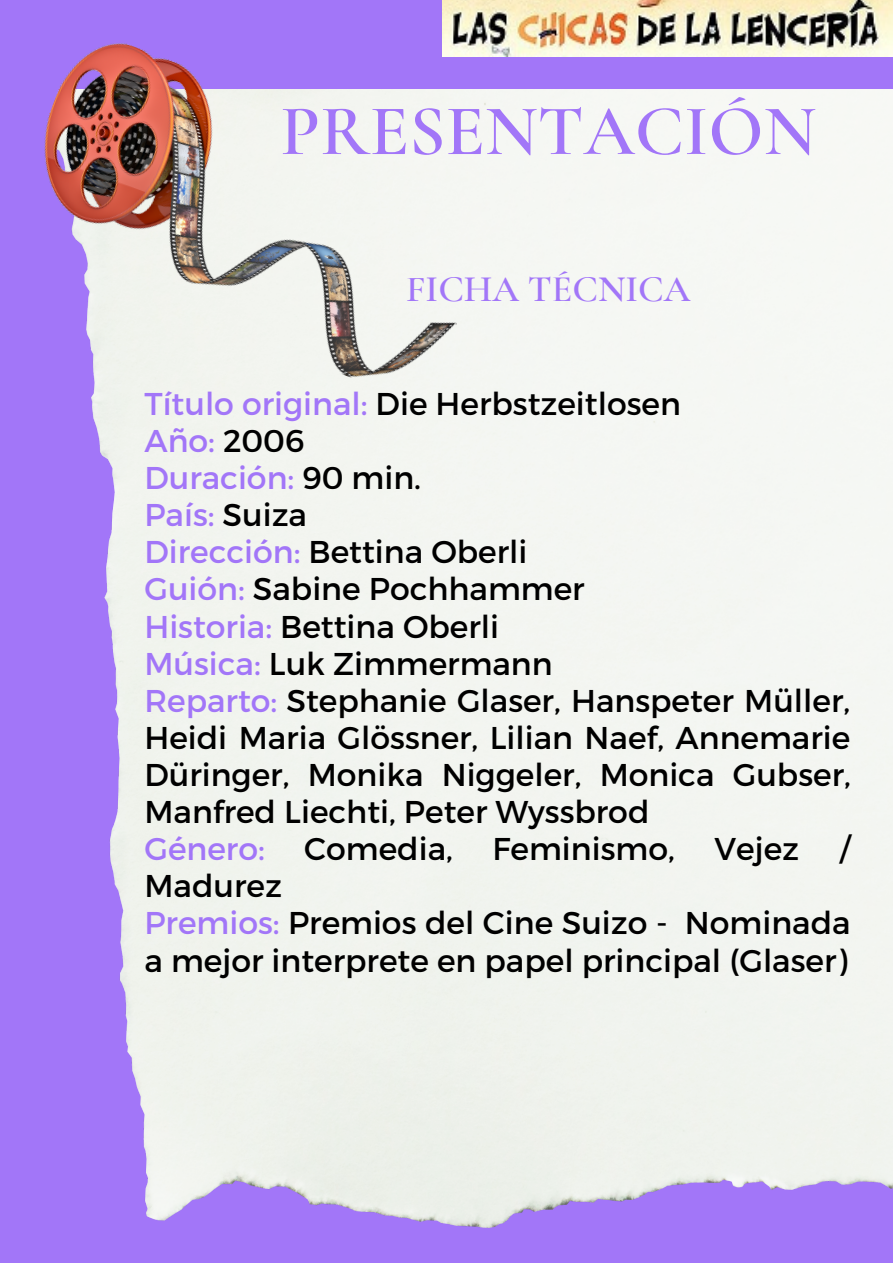
<style>
.page{position:relative;width:893px;height:1264px;background:#fff}
.page>*{position:absolute;margin:0;border:0;box-sizing:border-box;transform-origin:0 0}
.t1{font:600 72px "Cormorant Garamond";color:#a276f8}
.t2{font:600 37.5px "Cormorant Garamond";color:#a276f8}
.t3{font:31.5px/37px "Montserrat";color:#000}
.t4{font:31.5px "Montserrat";color:#a276f8}
.s1{color:#a276f8}
</style>
<div class="page">
<div style="left:0;top:0;width:892px;height:1262px;background:#a276f8"></div>
<div style="left:92px;top:89px;width:800px;height:1138px;background:#f2f4f0"></div>
<img style="left:44px;top:43px;width:464px;height:363px">
<img style="left:442px;top:0;width:450px;height:56px">
<h1 class="t1" style="left:280px;top:87px;width:537px">PRESENTACIÓN</h1>
<p class="t2" style="left:406px;top:267px;width:286px">FICHA TÉCNICA</p>
<p class="t3" style="left:144px;top:383px;width:707px"><span class="s1">Título original:</span> Die Herbstzeitlosen<br><span class="s1">Año:</span> 2006<br><span class="s1">Duración:</span> 90 min.<br><span class="s1">País:</span> Suiza<br><span class="s1">Dirección:</span> Bettina Oberli<br><span class="s1">Guión:</span> Sabine Pochhammer<br><span class="s1">Historia:</span> Bettina Oberli<br><span class="s1">Música:</span> Luk Zimmermann<br><span class="s1">Reparto:</span> Stephanie Glaser, Hanspeter Müller,<br>Heidi Maria Glössner, Lilian Naef, Annemarie<br>Düringer, Monika Niggeler, Monica Gubser,<br>Manfred Liechti, Peter Wyssbrod</p>
<p class="t4" style="left:144px;top:828px;width:122px">Género:</p>
<p class="t3" style="left:304px;top:828px;width:150px">Comedia,</p>
<p class="t3" style="left:492px;top:828px;width:184px">Feminismo,</p>
<p class="t3" style="left:714px;top:828px;width:86px">Vejez</p>
<p class="t3" style="left:839px;top:828px;width:12px">/</p>
<p class="t3" style="left:144px;top:866px;width:707px">Madurez<br><span class="s1">Premios:</span> Premios del Cine Suizo - Nominada a mejor interprete en papel principal (Glaser)</p>
</div>
